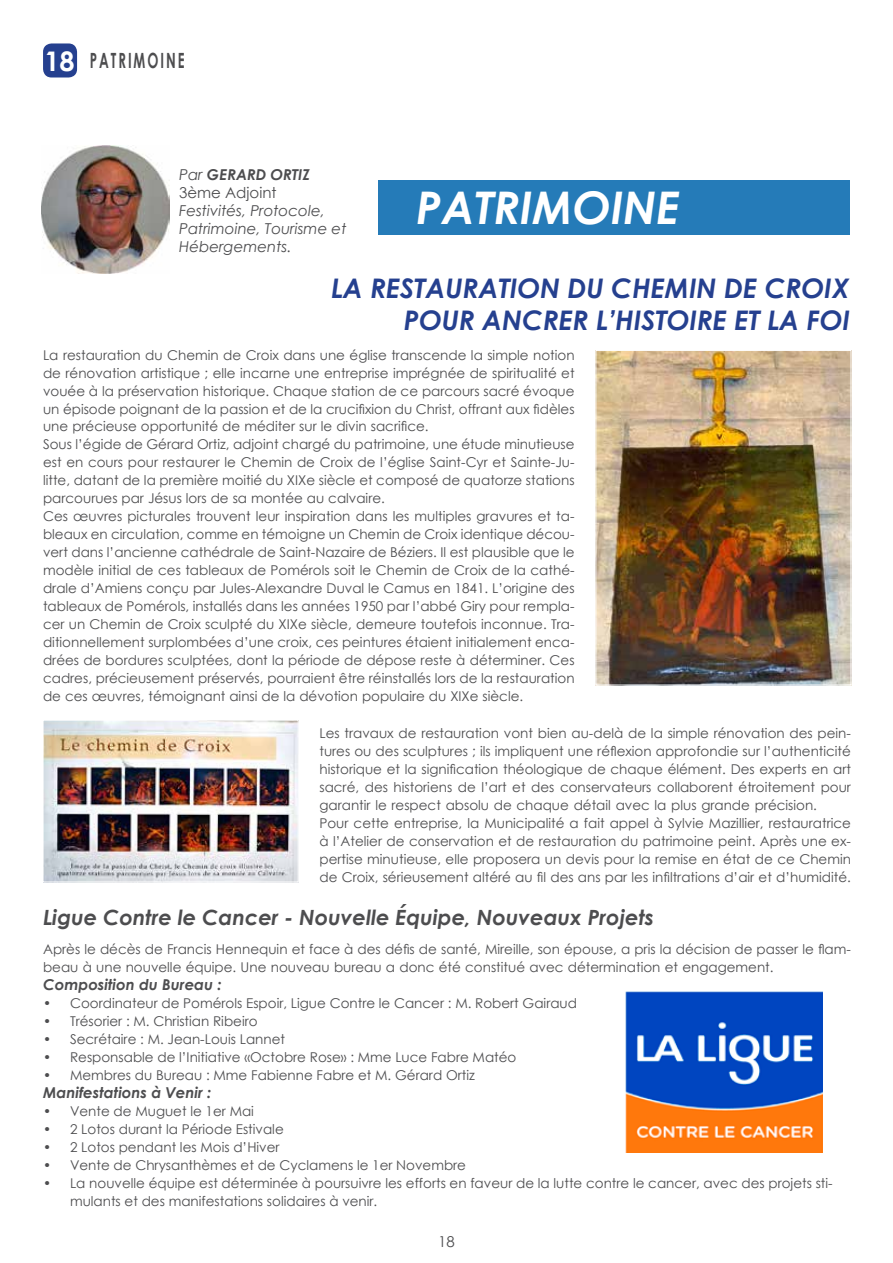
<style>
.page{position:relative;width:893px;height:1263px;background:#fff}
.page>*{position:absolute;margin:0;border:0;box-sizing:border-box;transform-origin:0 0}
.t1{font:italic 700 45px "Century Gothic";color:#fff}
.t2{font:italic 700 27px/32.4px "Century Gothic";color:#25408f;text-align:right}
.t3{font:italic 700 21px "Century Gothic";color:#4d4d4f}
.t4{font:700 21px "Century Gothic";letter-spacing:.15em;color:#4d4d4f;scale:.63 1}
.t5{font:italic 700 15px "Century Gothic";color:#4d4d4f}
.t6{font:italic 15px/18px "Century Gothic";color:#4d4d4f}
.t7{font:15px "Century Gothic";color:#4d4d4f}
.t8{font:13.5px/18px "Century Gothic";color:#4d4d4f}
.s1{font-size:27px;color:#fff}
.s2{font-weight:400}
</style>
<div class="page">
<img style="left:42px;top:146px;width:128px;height:127px">
<div style="left:43px;top:43px;width:34px;height:34px;background:#25408f;border-radius:9px"></div>
<div style="left:378px;top:180px;width:472px;height:54px;background:#257bb8"></div>
<img style="left:598px;top:352px;width:251px;height:331px">
<div style="left:596px;top:350px;width:255px;height:335px;border:1px solid #fff"></div>
<img style="left:45px;top:722px;width:251px;height:158px">
<div style="left:43px;top:720px;width:255px;height:162px;border:1px solid #fff"></div>
<img style="left:625px;top:991px;width:198px;height:161px">
<h3 class="t4" style="left:44px;top:45px;width:224px"><span class="s1">18</span> PATRIMOINE</h3>
<p class="t5" style="left:179px;top:163px;width:39px"><span class="s2">Par</span> GERAR</p>
<p class="t5" style="left:256px;top:163px;width:24px">D ORTI</p>
<p class="t5" style="left:302px;top:163px;width:9px">Z</p>
<p class="t7" style="left:179px;top:182px;width:99px">3ème Adjoint</p>
<p class="t6" style="left:179px;top:201px;width:169px">Festivités, Protocole,<br>Patrimoine, Tourisme et<br>Hébergements.</p>
<h1 class="t1" style="left:416px;top:173px;width:49px">PATRI</h1>
<h1 class="t1" style="left:532px;top:173px;width:68px">MOINE</h1>
<h2 class="t2" style="left:331px;top:270px;width:520px">La Restauration du Chemin de Croix pour Ancrer l’Histoire et la Foi</h2>
<p class="t8" style="left:43px;top:345px;width:533px">La restauration du Chemin de Croix dans une église transcende la simple notion de rénovation artistique ; elle incarne une entreprise imprégnée de spiritualité et vouée à la préservation historique. Chaque station de ce parcours sacré évoque un épisode poignant de la passion et de la crucifixion du Christ, offrant aux fidèles une précieuse opportunité de méditer sur le divin sacrifice.<br>Sous l’égide de Gérard Ortiz, adjoint chargé du patrimoine, une étude minutieuse est en cours pour restaurer le Chemin de Croix de l’église Saint-Cyr et Sainte-Ju&shy;litte, datant de la première moitié du XIXe siècle et composé de quatorze stations parcourues par Jésus lors de sa montée au calvaire.<br>Ces œuvres picturales trouvent leur inspiration dans les multiples gravures et ta&shy;bleaux en circulation, comme en témoigne un Chemin de Croix identique décou&shy;vert dans l’ancienne cathédrale de Saint-Nazaire de Béziers. Il est plausible que le modèle initial de ces tableaux de Pomérols soit le Chemin de Croix de la cathé&shy;drale d’Amiens conçu par Jules-Alexandre Duval le Camus en 1841. L’origine des tableaux de Pomérols, installés dans les années 1950 par l’abbé Giry pour rempla&shy;cer un Chemin de Croix sculpté du XIXe siècle, demeure toutefois inconnue. Tra&shy;ditionnellement surplombées d’une croix, ces peintures étaient initialement enca&shy;drées de bordures sculptées, dont la période de dépose reste à déterminer. Ces cadres, précieusement préservés, pourraient être réinstallés lors de la restauration de ces œuvres, témoignant ainsi de la dévotion populaire du XIXe siècle.</p>
<p class="t8" style="left:319px;top:723px;width:533px">Les travaux de restauration vont bien au-delà de la simple rénovation des pein&shy;tures ou des sculptures ; ils impliquent une réflexion approfondie sur l’authenticité historique et la signification théologique de chaque élément. Des experts en art sacré, des historiens de l’art et des conservateurs collaborent étroitement pour garantir le respect absolu de chaque détail avec la plus grande précision.<br>Pour cette entreprise, la Municipalité a fait appel à Sylvie Mazillier, restauratrice à l’Atelier de conservation et de restauration du patrimoine peint. Après une ex&shy;pertise minutieuse, elle proposera un devis pour la remise en état de ce Chemin de Croix, sérieusement altéré au fil des ans par les infiltrations d’air et d’humidité.</p>
<h3 class="t3" style="left:43px;top:902px;width:613px">Ligue Contre le Cancer - Nouvelle Équipe, Nouveaux Projets</h3>
<p class="t8" style="left:43px;top:939px;width:809px">Après le décès de Francis Hennequin et face à des défis de santé, Mireille, son épouse, a pris la décision de passer le flam&shy;beau à une nouvelle équipe. Une nouveau bureau a donc été constitué avec détermination et engagement.</p>
<p class="t5" style="left:43px;top:973px;width:180px">Composition du Bureau :</p>
<p class="t8" style="left:43px;top:993px;width:535px">• Coordinateur de Pomérols Espoir, Ligue Contre le Cancer : M. Robert Gairaud</p>
<p class="t8" style="left:43px;top:1011px;width:216px">• Trésorier : M. Christian Ribeiro</p>
<p class="t8" style="left:43px;top:1029px;width:243px">• Secrétaire : M. Jean-Louis Lannet</p>
<p class="t8" style="left:43px;top:1047px;width:475px">• Responsable de l’Initiative «Octobre Rose» : Mme Luce Fabre Matéo</p>
<p class="t8" style="left:43px;top:1065px;width:433px">• Membres du Bureau : Mme Fabienne Fabre et M. Gérard Ortiz</p>
<p class="t5" style="left:43px;top:1081px;width:170px">Manifestations à Venir :</p>
<p class="t8" style="left:43px;top:1101px;width:212px">• Vente de Muguet le 1er Mai</p>
<p class="t8" style="left:43px;top:1119px;width:242px">• 2 Lotos durant la Période Estivale</p>
<p class="t8" style="left:43px;top:1137px;width:238px">• 2 Lotos pendant les Mois d’Hiver</p>
<p class="t8" style="left:43px;top:1155px;width:424px">• Vente de Chrysanthèmes et de Cyclamens le 1er Novembre</p>
<p class="t8" style="left:70px;top:1173px;width:764px;text-indent:-27px">• La nouvelle équipe est déterminée à poursuivre les efforts en faveur de la lutte contre le cancer, avec des projets sti&shy;mulants et des manifestations solidaires à venir.</p>
<p class="t7" style="left:438px;top:1231px;width:18px">18</p>
</div>
